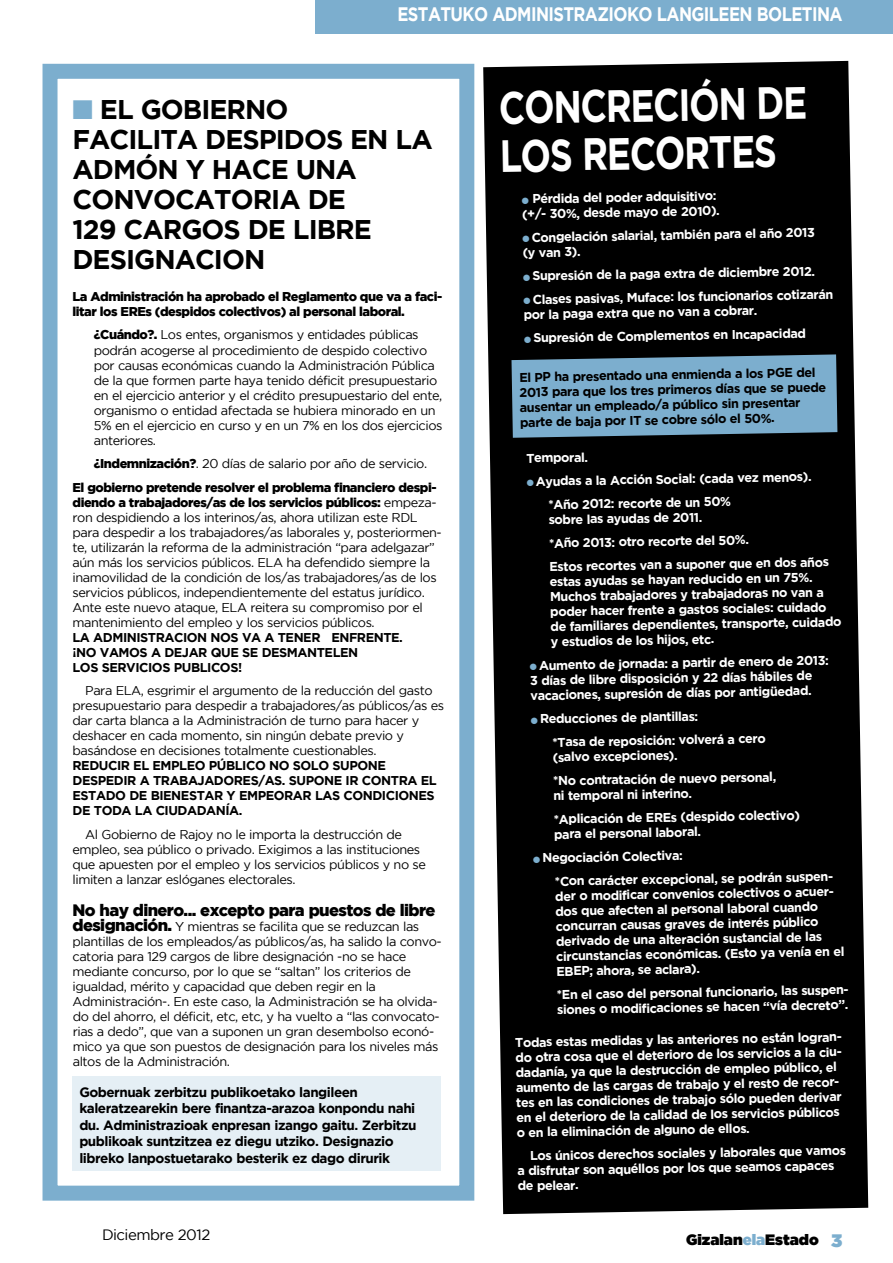
<style>
.page{position:relative;width:893px;height:1263px;background:#fff}
.page>*{position:absolute;margin:0;border:0;box-sizing:border-box;transform-origin:0 0}
.t1{font:700 45px/48px "Gotham";color:#fff;scale:.8 1}
.t2{font:700 27px/30px "Gotham";letter-spacing:-.035em;color:#000}
.t3{font:700 19.5px "Gotham";letter-spacing:-.035em;color:#fff;scale:.85 1}
.t4{font:900 16.5px "Gotham";letter-spacing:-.035em;color:#000}
.t5{font:15px "Gotham Ultra";color:#000}
.t6{font:15px "Gotham";letter-spacing:-.035em;color:#000}
.t7{font:700 13.5px/16.5px "Gotham";letter-spacing:-.035em;color:#000}
.t8{font:12.75px/15px "Gotham";letter-spacing:-.035em;color:#000}
.t9{font:700 12.75px/15px "Gotham";color:#fff}
.t10{font:700 12.75px/15px "Gotham";letter-spacing:-.035em;color:#000}
.t11{font:900 12.75px/15px "Gotham";letter-spacing:-.035em;color:#000}
.s1{color:#7caece}
.s2{font-weight:900}
.s3{font-weight:400}
.s4{font-weight:900;font-size:16.5px}
.s5{font-size:18px;color:#7caece}
</style>
<div class="page">
<div style="left:315px;top:0;width:578px;height:34px;background:#7caece"></div>
<div style="left:483px;top:61px;width:385px;height:1153px;background:#000"></div>
<div style="left:43px;top:64px;width:431px;height:1136px;border:15px solid #7caece"></div>
<svg style="left:511px;top:354px;width:326px;height:84px;background:#72a0bd"></svg>
<div style="left:72px;top:1076px;width:369px;height:95px;background:#e5eff5"></div>
<h3 class="t3" style="left:397px;top:7px;width:525px">ESTATUKO ADMINISTRAZIOKO LANGILEEN BOLETINA</h3>
<h2 class="t2" style="left:73px;top:96px;width:362px"><span class="s1">■</span> EL GOBIERNO<br>FACILITA DESPIDOS EN LA<br>ADMÓN Y HACE UNA<br>CONVOCATORIA DE<br>129 CARGOS DE LIBRE<br>DESIGNACION</h2>
<p class="t11" style="left:73px;top:290px;width:371px">La Administración ha aprobado el Reglamento que va a faci&shy;litar los EREs (despidos colectivos) al personal laboral.</p>
<p class="t8" style="left:94px;top:328px;width:350px"><span class="s2">¿Cuándo?.</span> Los entes, organismos y entidades públicas podrán acogerse al procedimiento de despido colectivo por causas económicas cuando la Administración Pública de la que formen parte haya tenido déficit presupuestario en el ejercicio anterior y el crédito presupuestario del ente, organismo o entidad afectada se hubiera minorado en un 5% en el ejercicio en curso y en un 7% en los dos ejercicios anteriores.</p>
<p class="t11" style="left:73px;top:453px;width:366px;line-height:23.5px;text-indent:21px">¿Indemnización?<span class="s3">. 20 días de salario por año de servicio.<br></span>El gobierno pretende resolver el problema financiero despi-</p>
<p class="t8" style="left:73px;top:495px;width:371px"><span class="s2">diendo a trabajadores/as de los servicios públicos:</span> empeza&shy;ron despidiendo a los interinos/as, ahora utilizan este RDL para despedir a los trabajadores/as laborales y, posteriormen&shy;te, utilizarán la reforma de la administración “para adelgazar” aún más los servicios públicos. ELA ha defendido siempre la inamovilidad de la condición de los/as trabajadores/as de los servicios públicos, independientemente del estatus jurídico.<br>Ante este nuevo ataque, ELA reitera su compromiso por el mantenimiento del empleo y los servicios públicos.</p>
<p class="t10" style="left:73px;top:630px;width:332px">LA ADMINISTRACION NOS VA A TENER ENFRENTE. ¡NO VAMOS A DEJAR QUE SE DESMANTELEN<br>LOS SERVICIOS PUBLICOS!</p>
<p class="t8" style="left:73px;top:684px;width:373px;text-indent:13px">Para ELA, esgrimir el argumento de la reducción del gasto presupuestario para despedir a trabajadores/as públicos/as es dar carta blanca a la Administración de turno para hacer y deshacer en cada momento, sin ningún debate previo y basándose en decisiones totalmente cuestionables.</p>
<p class="t10" style="left:73px;top:759px;width:366px">REDUCIR EL EMPLEO PÚBLICO NO SOLO SUPONE DESPEDIR A TRABAJADORES/AS. SUPONE IR CONTRA EL ESTADO DE BIENESTAR Y EMPEORAR LAS CONDICIONES DE TODA LA CIUDADANÍA.</p>
<p class="t8" style="left:73px;top:827px;width:355px;text-indent:13px">Al Gobierno de Rajoy no le importa la destrucción de empleo, sea público o privado. Exigimos a las instituciones que apuesten por el empleo y los servicios públicos y no se limiten a lanzar eslóganes electorales.</p>
<p class="t4" style="left:73px;top:903px;width:364px">No hay dinero... excepto para puestos de libre</p>
<p class="t8" style="left:73px;top:919px;width:371px"><span class="s4">designación.</span> Y mientras se facilita que se reduzcan las plantillas de los empleados/as públicos/as, ha salido la convo&shy;catoria para 129 cargos de libre designación -no se hace mediante concurso, por lo que se “saltan” los criterios de igualdad, mérito y capacidad que deben regir en la Administración-. En este caso, la Administración se ha olvida&shy;do del ahorro, el déficit, etc, etc, y ha vuelto a “las convocato&shy;rias a dedo”, que van a suponen un gran desembolso econó&shy;mico ya que son puestos de designación para los niveles más altos de la Administración.</p>
<p class="t7" style="left:79px;top:1084px;width:339px">GOBERNUAK ZERBITZU PUBLIKOETAKO LANGILEEN KALERATZEAREKIN BERE FINANTZA-ARAZOA KONPONDU NAHI DU. ADMINISTRAZIOAK ENPRESAN IZANGO GAITU. ZERBITZU PUBLIKOAK SUNTZITZEA EZ DIEGU UTZIKO. DESIGNAZIO LIBREKO LANPOSTUETARAKO BESTERIK EZ DAGO DIRURIK</p>
<p class="t6" style="left:102px;top:1229px;width:110px">Diciembre 2012</p>
<h1 class="t1" style="left:498px;top:87px;width:387px;rotate:-1deg">CONCRECIÓN DE<br>LOS RECORTES</h1>
<p class="t9" style="left:522px;top:192px;width:199px;rotate:-1deg"><span class="s1">●</span> PÉRDIDA DEL PODERADQUISITIVO: (+/- 30%, DESDE MAYODE 2010).</p>
<p class="t9" style="left:522px;top:231px;width:294px;rotate:-1deg"><span class="s1">●</span> CONGELACIÓN SALARIAL, TAMBIÉN PARA EL AÑO2013 (Y VAN 3).</p>
<p class="t9" style="left:523px;top:269px;width:294px;rotate:-1deg"><span class="s1">●</span> SUPRESIÓN DE LA PAGA EXTRA DE DICIEMBRE 2012.</p>
<p class="t9" style="left:523px;top:293px;width:313px;rotate:-1deg"><span class="s1">●</span> CLASES PASIVAS, MUFACE: LOS FUNCIONARIOS COTIZARÁN<br>PORLA PAGA EXTRA QUE NOVAN A COBRAR.</p>
<p class="t9" style="left:524px;top:331px;width:285px;rotate:-1deg"><span class="s1">●</span> SUPRESIÓN DE COMPLEMENTOS EN INCAPACIDAD</p>
<p class="t10" style="left:519px;top:371px;width:309px;rotate:-1deg">EL PP HA PRESENTADOUNA ENMIENDA A LOS PGE DEL 2013 PARA QUE LOS TRES PRIMEROS DÍAS QUE SE PUEDE AUSENTARUN EMPLEADO/A PÚBLICOSIN PRESENTAR PARTE DE BAJA PORIT SE COBRE SÓLOEL 50%.</p>
<p class="t9" style="left:526px;top:451px;width:63px;rotate:-1deg">TEMPORAL.</p>
<p class="t9" style="left:548px;top:470px;width:265px;line-height:23.5px;text-indent:-21px;rotate:-1deg"><span class="s1">●</span> AYUDAS A LA ACCIÓN SOCIAL: (CADA VEZ MENOS). *AÑO2012: RECORTE DE UN 50%</p>
<p class="t9" style="left:548px;top:509px;width:281px;line-height:23.5px;rotate:-1deg">SOBRE LAS AYUDAS DE 2011.<br>*AÑO2013: OTRORECORTE DEL 50%.<br>ESTOS RECORTES VAN A SUPONERQUE EN DOS AÑOS</p>
<p class="t9" style="left:550px;top:575px;width:295px;rotate:-1deg">ESTAS AYUDAS SE HAYAN REDUCIDOEN UN 75%.<br>MUCHOS TRABAJADORES Y TRABAJADORAS NOVAN A PODERHACERFRENTE A GASTOS SOCIALES: CUIDADO DE FAMILIARES DEPENDIENTES, TRANSPORTE, CUIDADO Y ESTUDIOS DE LOS HIJOS, ETC.</p>
<p class="t9" style="left:530px;top:659px;width:301px;rotate:-1deg"><span class="s1">●</span> AUMENTO DE JORNADA: A PARTIRDE ENERO DE 2013:<br>3 DÍAS DE LIBRE DISPOSICIÓN Y 22 DÍAS HÁBILES DE<br>VACACIONES, SUPRESIÓN DE DÍAS PORANTIGÜEDAD.</p>
<p class="t9" style="left:552px;top:708px;width:217px;line-height:23.5px;text-indent:-21px;rotate:-1deg"><span class="s1">●</span> REDUCCIONES DE PLANTILLAS:<br>*TASA DE REPOSICIÓN: VOLVERÁ A CERO</p>
<p class="t9" style="left:553px;top:746px;width:225px;line-height:23.5px;rotate:-1deg">(SALVOEXCEPCIONES).<br>*NO CONTRATACIÓN DE NUEVO PERSONAL,</p>
<p class="t9" style="left:553px;top:785px;width:248px;line-height:23.5px;rotate:-1deg">NI TEMPORAL NI INTERINO.<br>*APLICACIÓN DE ERES (DESPIDOCOLECTIVO)</p>
<p class="t9" style="left:554px;top:827px;width:148px;rotate:-1deg">PARA EL PERSONAL LABORAL.</p>
<p class="t9" style="left:554px;top:847px;width:278px;line-height:23.5px;text-indent:-21px;rotate:-1deg"><span class="s1">●</span> NEGOCIACIÓN COLECTIVA:<br>*CON CARÁCTEREXCEPCIONAL, SE PODRÁN SUSPEN-</p>
<p class="t9" style="left:555px;top:889px;width:290px;rotate:-1deg">DERO MODIFICARCONVENIOS COLECTIVOS O ACUER-DOS QUE AFECTEN AL PERSONAL LABORAL CUANDO CONCURRAN CAUSAS GRAVES DE INTERÉS PÚBLICO DERIVADO DE UNA ALTERACIÓN SUSTANCIAL DE LAS CIRCUNSTANCIAS ECONÓMICAS. (ESTO YA VENÍA EN EL EBEP; AHORA, SE ACLARA).</p>
<p class="t9" style="left:557px;top:988px;width:293px;rotate:-1deg">*EN EL CASODEL PERSONAL FUNCIONARIO, LAS SUSPEN-<br>SIONES O MODIFICACIONES SE HACEN “VÍA DECRETO”.</p>
<p class="t9" style="left:515px;top:1036px;width:331px;rotate:-1deg">TODAS ESTAS MEDIDAS Y LAS ANTERIORES NO ESTÁN LOGRAN-DO OTRA COSA QUE EL DETERIORO DE LOS SERVICIOS A LA CIU-DADANÍA, YA QUE LA DESTRUCCIÓN DE EMPLEOPÚBLICO, EL AUMENTO DE LAS CARGAS DE TRABAJO Y EL RESTO DE RECOR-TES EN LAS CONDICIONES DE TRABAJO SÓLO PUEDEN DERIVAR EN EL DETERIORO DE LA CALIDAD DE LOS SERVICIOS PÚBLICOS OEN LA ELIMINACIÓN DE ALGUNODE ELLOS.</p>
<p class="t9" style="left:517px;top:1149px;width:330px;text-indent:13px;rotate:-1deg">LOS ÚNICOS DERECHOS SOCIALES Y LABORALES QUE VAMOS<br>A DISFRUTARSON AQUÉLLOS PORLOS QUE SEAMOS CAPACES<br>DE PELEAR.</p>
<p class="t5" style="left:686px;top:1234px;width:158px">Gizalan<span class="s1">ela</span>Estado <span class="s5">3</span></p>
</div>
